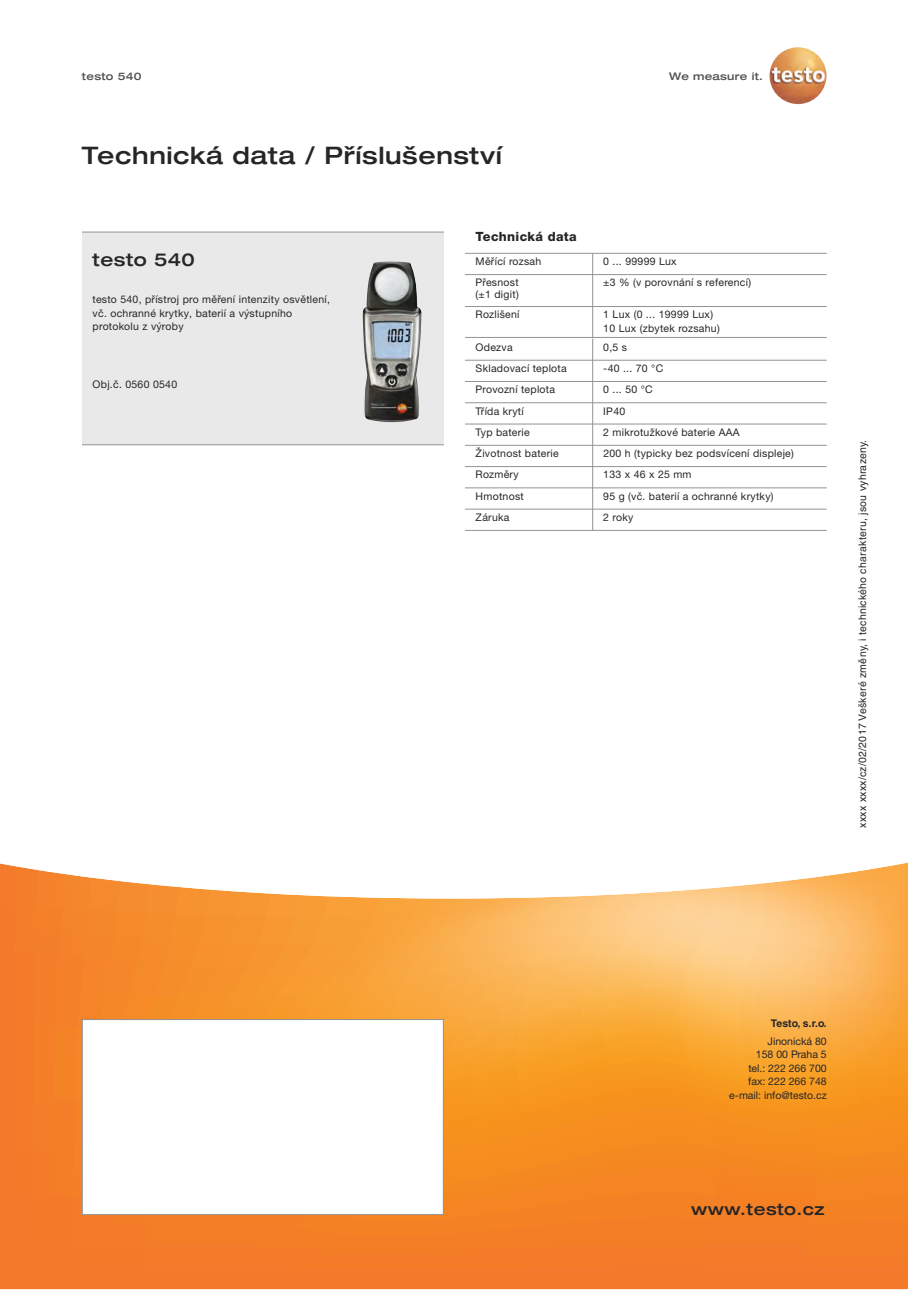
<style>
.page{position:relative;width:909px;height:1291px;background:#fff}
.page>*{position:absolute;margin:0;border:0;box-sizing:border-box;transform-origin:0 0}
.t1{font:500 expanded 24px "Helvetica Neue LT Com";letter-spacing:.025em;color:#272627}
.t2{font:500 expanded 18px "Helvetica Neue LT Com";letter-spacing:.025em;color:#272627}
.t3{font:500 expanded 16.5px "Helvetica Neue LT Com";letter-spacing:.025em;color:#272627}
.t4{font:800 12.75px "Helvetica Neue LTW1 G";letter-spacing:.025em;color:#272627}
.t5{font:10.5px/13.5px "Helvetica Neue LTW1 G";letter-spacing:.025em;color:#272627}
.t6{font:10.5px "Helvetica CE";letter-spacing:.025em;color:#272627}
.t7{font:10.5px/13.5px "Helvetica Neue LTW1 G";color:#272627;text-align:right}
.t8{font:500 expanded 10.5px "Helvetica Neue LT Com";letter-spacing:.025em;color:#525152}
.t9{font:700 10.5px "Helvetica CE";color:#272627}
</style>
<div class="page">
<div style="left:82px;top:232px;width:361px;height:212px;background:#e9e9e9"></div>
<img style="left:362px;top:261px;width:59px;height:161px">
<img style="left:769px;top:47px;width:57px;height:57px">
<svg style="left:0;top:862px;width:908px;height:428px"></svg>
<hr style="left:82px;top:232px;width:361px;height:1px;background:#939393">
<hr style="left:82px;top:444px;width:361px;height:1px;background:#939393">
<hr style="left:465px;top:337px;width:361px;height:1px;background:#939393">
<hr style="left:465px;top:360px;width:361px;height:1px;background:#939393">
<hr style="left:465px;top:381px;width:361px;height:1px;background:#939393">
<hr style="left:465px;top:402px;width:361px;height:1px;background:#939393">
<hr style="left:465px;top:423px;width:361px;height:1px;background:#939393">
<hr style="left:465px;top:445px;width:361px;height:1px;background:#939393">
<hr style="left:465px;top:466px;width:361px;height:1px;background:#939393">
<hr style="left:465px;top:487px;width:361px;height:1px;background:#939393">
<hr style="left:465px;top:508px;width:361px;height:1px;background:#939393">
<hr style="left:465px;top:530px;width:361px;height:1px;background:#939393">
<hr style="left:592px;top:339px;width:1px;height:191px;background:#939393">
<hr style="left:465px;top:253px;width:361px;height:1px;background:#939393">
<hr style="left:592px;top:253px;width:1px;height:85px;background:#939393">
<hr style="left:465px;top:274px;width:361px;height:1px;background:#939393">
<hr style="left:465px;top:306px;width:361px;height:1px;background:#939393">
<div style="left:83px;top:1019px;width:360px;height:194px;background:#fff"></div>
<div style="left:82px;top:1019px;width:361px;height:195px;border:1px solid #939393"></div>
<p class="t8" style="left:82px;top:72px;width:61px">testo 540</p>
<h1 class="t1" style="left:82px;top:147px;width:421px">Technická data / Příslušenství</h1>
<h2 class="t2" style="left:93px;top:253px;width:104px">testo 540</h2>
<p class="t5" style="left:93px;top:294px;width:239px">testo 540, přístroj pro měření intenzity osvětlení, vč. ochranné krytky, baterií a výstupního protokolu z výroby</p>
<p class="t4" style="left:475px;top:232px;width:103px">Technická data</p>
<p class="t5" style="left:475px;top:252px;width:67px;line-height:21.3px">Měřící rozsah<br>Přesnost</p>
<p class="t5" style="left:475px;top:285px;width:45px;line-height:20px">(±1 digit)<br>Rozlišení</p>
<p class="t8" style="left:669px;top:72px;width:95px">We measure it.</p>
<p class="t5" style="left:603px;top:252px;width:149px;line-height:21.3px">0 ... 99999 Lux<br>±3 % (v porovnání s referencí)</p>
<p class="t5" style="left:603px;top:309px;width:118px">1 Lux (0 ... 19999 Lux)<br>10 Lux (zbytek rozsahu)</p>
<p class="t5" style="left:93px;top:379px;width:86px">Obj.č. 0560 0540</p>
<p class="t5" style="left:475px;top:341px;width:39px">Odezva</p>
<p class="t5" style="left:603px;top:341px;width:25px">0,5 s</p>
<p class="t5" style="left:475px;top:362px;width:93px">Skladovací teplota</p>
<p class="t5" style="left:603px;top:362px;width:61px">-40 ... 70 °C</p>
<p class="t5" style="left:475px;top:384px;width:81px">Provozní teplota</p>
<p class="t5" style="left:603px;top:384px;width:51px">0 ... 50 °C</p>
<p class="t5" style="left:475px;top:405px;width:50px">Třída krytí</p>
<p class="t5" style="left:603px;top:405px;width:23px">IP40</p>
<p class="t5" style="left:475px;top:426px;width:56px">Typ baterie</p>
<p class="t5" style="left:603px;top:426px;width:138px">2 mikrotužkové baterie AAA</p>
<p class="t5" style="left:475px;top:447px;width:85px">Životnost baterie</p>
<p class="t5" style="left:603px;top:447px;width:192px">200 h (typicky bez podsvícení displeje)</p>
<p class="t5" style="left:475px;top:469px;width:45px">Rozměry</p>
<p class="t5" style="left:603px;top:469px;width:90px">133 x 46 x 25 mm</p>
<p class="t5" style="left:475px;top:490px;width:50px">Hmotnost</p>
<p class="t5" style="left:603px;top:490px;width:172px">95 g (vč. baterií a ochranné krytky)</p>
<p class="t5" style="left:475px;top:511px;width:35px">Záruka</p>
<p class="t5" style="left:603px;top:511px;width:32px">2 roky</p>
<p class="t6" style="left:858px;top:827px;width:389px;rotate:-90deg">xxxx xxxx/cz/02/2017 Veškeré změny, i technického charakteru, jsou vyhrazeny.</p>
<p class="t9" style="left:770px;top:1019px;width:57px">Testo, s.r.o.</p>
<p class="t7" style="left:729px;top:1035px;width:99px">Jinonická 80<br>158 00 Praha 5<br>tel.: 222 266 700 fax: 222 266 748 e-mail: info@testo.cz</p>
<h3 class="t3" style="left:691px;top:1202px;width:135px">www.testo.cz</h3>
</div>
